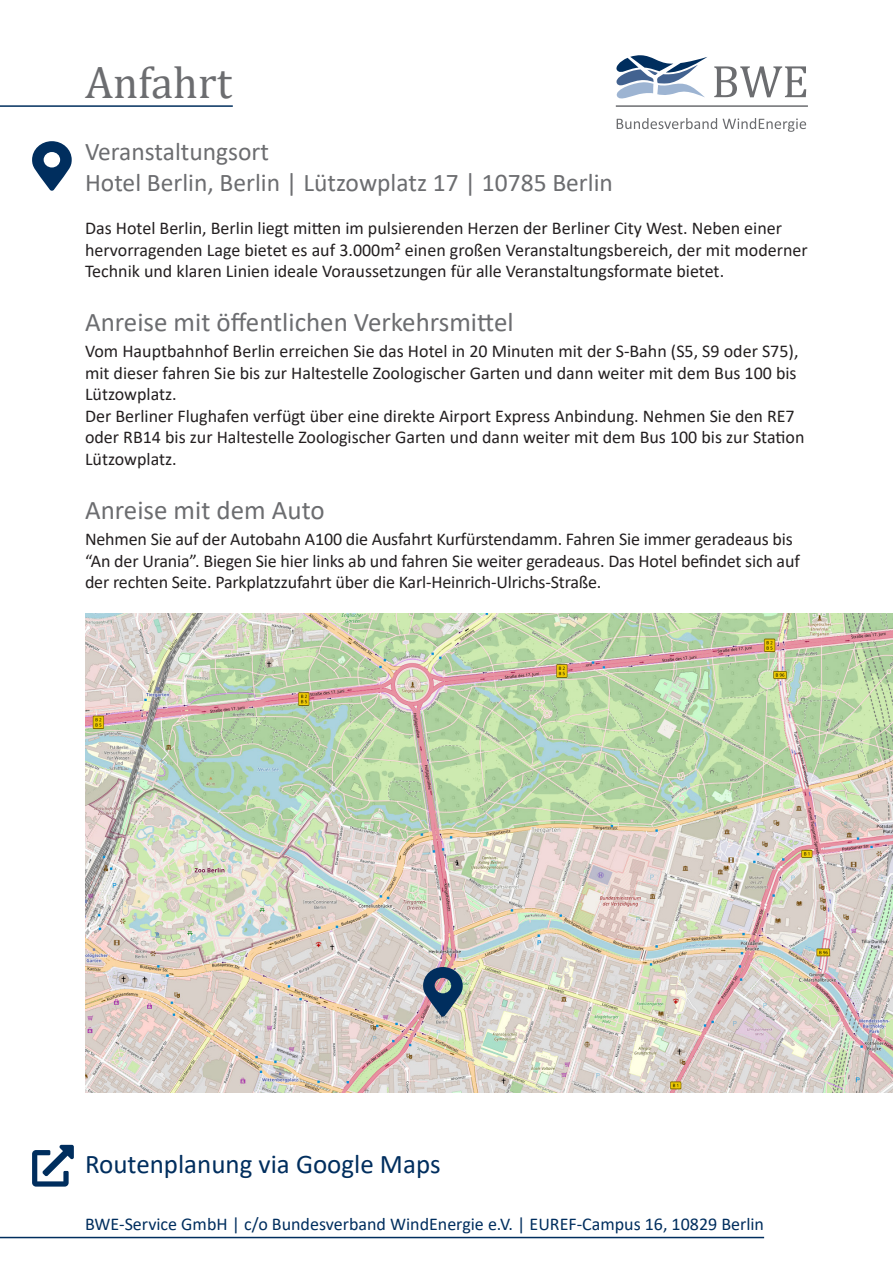
<style>
.page{position:relative;width:893px;height:1263px;background:#fff}
.page>*{position:absolute;margin:0;border:0;box-sizing:border-box;transform-origin:0 0}
.t1{font:45px "Cambria";color:#6c6d70}
.t2{font:27px "Calibri";color:#6c6d70}
.t3{font:27px "Calibri";color:#002e5e}
.t4{font:25.5px "Calibri";color:#6c6d70}
.t5{font:18px/21.6px "Calibri";color:#231f20}
.t6{font:18px "Calibri";color:#002e5e}
</style>
<div class="page">
<svg style="left:617px;top:118px;width:100px;height:11px"></svg>
<svg style="left:723px;top:118px;width:83px;height:14px"></svg>
<svg style="left:714px;top:66px;width:92px;height:31px"></svg>
<hr style="left:616px;top:105px;width:192px;height:2px;background:#6c6d70">
<svg style="left:616px;top:55px;width:91px;height:44px"></svg>
<hr style="left:0;top:105px;width:233px;height:2px;background:#002e5e">
<hr style="left:0;top:1237px;width:764px;height:1px;background:#002e5e">
<svg style="left:32px;top:141px;width:40px;height:50px"></svg>
<svg style="left:32px;top:1145px;width:42px;height:41px"></svg>
<img style="left:86px;top:613px;width:807px;height:480px">
<svg style="left:423px;top:967px;width:40px;height:50px"></svg>
<h1 class="t1" style="left:85px;top:56px;width:148px">Anfahrt</h1>
<p class="t4" style="left:85px;top:134px;width:186px">Veranstaltungsort</p>
<p class="t4" style="left:85px;top:165px;width:529px">Hotel Berlin, Berlin | Lützowplatz 17 | 10785 Berlin</p>
<p class="t5" style="left:85px;top:217px;width:724px">Das Hotel Berlin, Berlin liegt mitten im pulsierenden Herzen der Berliner City West. Neben einer hervorragenden Lage bietet es auf 3.000m² einen großen Veranstaltungsbereich, der mit moderner<br>Technik und klaren Linien ideale Voraussetzungen für alle Veranstaltungsformate bietet.</p>
<p class="t2" style="left:85px;top:303px;width:430px">Anreise mit öffentlichen Verkehrsmittel</p>
<p class="t5" style="left:85px;top:340px;width:715px;text-align:justify">Vom Hauptbahnhof Berlin erreichen Sie das Hotel in 20 Minuten mit der S-Bahn (S5, S9 oder S75), mit dieser fahren Sie bis zur Haltestelle Zoologischer Garten und dann weiter mit dem Bus 100 bis Lützowplatz.</p>
<p class="t5" style="left:85px;top:405px;width:721px">Der Berliner Flughafen verfügt über eine direkte Airport Express Anbindung. Nehmen Sie den RE7 oder RB14 bis zur Haltestelle Zoologischer Garten und dann weiter mit dem Bus 100 bis zur Station<br>Lützowplatz.</p>
<p class="t2" style="left:85px;top:491px;width:241px">Anreise mit dem Auto</p>
<p class="t5" style="left:85px;top:528px;width:716px">Nehmen Sie auf der Autobahn A100 die Ausfahrt Kurfürstendamm. Fahren Sie immer geradeaus bis “An der Urania”. Biegen Sie hier links ab und fahren Sie weiter geradeaus. Das Hotel befindet sich auf der rechten Seite. Parkplatzzufahrt über die Karl-Heinrich-Ulrichs-Straße.</p>
<p class="t3" style="left:85px;top:1145px;width:357px">Routenplanung via Google Maps</p>
<p class="t6" style="left:85px;top:1211px;width:680px">BWE-Service GmbH | c/o Bundesverband WindEnergie e.V. | EUREF-Campus 16, 10829 Berlin</p>
</div>
